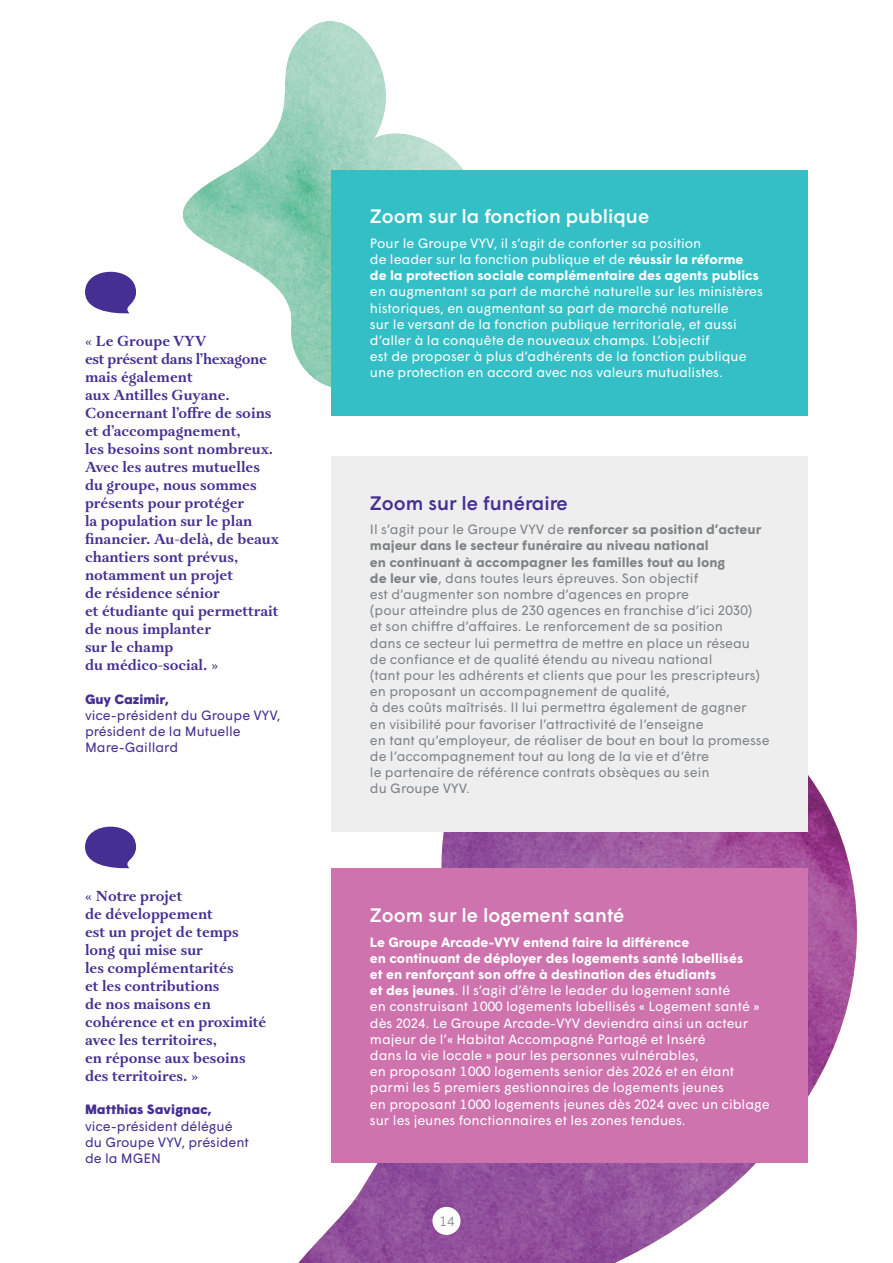
<style>
.page{position:relative;width:893px;height:1263px;background:#fff}
.page>*{position:absolute;margin:0;border:0;box-sizing:border-box;transform-origin:0 0}
.t1{font:500 19.5px "Wigrum";color:#fff}
.t2{font:500 19.5px "Wigrum";color:#452f92}
.t3{font:700 15px/18px "Aria Text G1";color:#452f92}
.t4{font:13.5px/16.2px "Wigrum";color:#fff}
.t5{font:13.5px/16.2px "Wigrum";color:#808285}
.t6{font:13.5px/16.2px "Wigrum";color:#452f92}
.t7{font:900 13.5px "Wigrum";color:#452f92}
.t8{font:300 13.5px "Wigrum";color:#808285}
.s1{font-weight:700}
</style>
<div class="page">
<img style="left:298px;top:686px;width:559px;height:577px">
<img style="left:136px;top:21px;width:327px;height:385px">
<div style="left:332px;top:170px;width:476px;height:246px;background:#34bfc6"></div>
<svg style="left:85px;top:827px;width:51px;height:41px"></svg>
<svg style="left:85px;top:272px;width:51px;height:41px"></svg>
<div style="left:332px;top:457px;width:476px;height:375px;background:#eeeeef"></div>
<div style="left:332px;top:869px;width:476px;height:294px;background:#ce73ae"></div>
<div style="left:432px;top:1207px;width:28px;height:28px;background:#fff;border-radius:50%"></div>
<p class="t3" style="left:85px;top:333px;width:195px">« Le Groupe VYV<br>est présent dans l’hexagone mais également<br>aux Antilles Guyane.<br>Concernant l’offre de soins et d’accompagnement,<br>les besoins sont nombreux.<br>Avec les autres mutuelles du groupe, nous sommes présents pour protéger<br>la population sur le plan financier. Au-delà, de beaux chantiers sont prévus, notamment un projet<br>de résidence sénior<br>et étudiante qui permettrait de nous implanter<br>sur le champ<br>du médico-social. »</p>
<p class="t7" style="left:85px;top:688px;width:85px">Guy Cazimir,</p>
<p class="t6" style="left:85px;top:706px;width:197px">vice-président du Groupe VYV, président de la Mutuelle<br>Mare-Gaillard</p>
<p class="t3" style="left:85px;top:888px;width:183px">« Notre projet<br>de développement<br>est un projet de temps long qui mise sur<br>les complémentarités<br>et les contributions<br>de nos maisons en cohérence et en proximité avec les territoires,<br>en réponse aux besoins des territoires. »</p>
<p class="t7" style="left:85px;top:1099px;width:128px">Matthias Savignac,</p>
<p class="t6" style="left:85px;top:1117px;width:165px">vice-président délégué du Groupe VYV, président de la MGEN</p>
<h1 class="t1" style="left:370px;top:201px;width:281px">Zoom sur la fonction publique</h1>
<p class="t4" style="left:370px;top:234px;width:391px">Pour le Groupe VYV, il s’agit de conforter sa position<br>de leader sur la fonction publique et de <span class="s1">réussir la réforme de la protection sociale complémentaire des agents publics</span></p>
<p class="t4" style="left:370px;top:282px;width:394px">en augmentant sa part de marché naturelle sur les ministères historiques, en augmentant sa part de marché naturelle<br>sur le versant de la fonction publique territoriale, et aussi d’aller à la conquête de nouveaux champs. L’objectif<br>est de proposer à plus d’adhérents de la fonction publique une protection en accord avec nos valeurs mutualistes.</p>
<h1 class="t2" style="left:370px;top:488px;width:199px">Zoom sur le funéraire</h1>
<p class="t5" style="left:370px;top:520px;width:401px">Il s’agit pour le Groupe VYV de <span class="s1">renforcer sa position d’acteur majeur dans le secteur funéraire au niveau national<br>en continuant à accompagner les familles tout au long<br>de leur vie</span>, dans toutes leurs épreuves. Son objectif<br>est d’augmenter son nombre d’agences en propre<br>(pour atteindre plus de 230 agences en franchise d’ici 2030)<br>et son chiffre d’affaires. Le renforcement de sa position<br>dans ce secteur lui permettra de mettre en place un réseau de confiance et de qualité étendu au niveau national<br>(tant pour les adhérents et clients que pour les prescripteurs) en proposant un accompagnement de qualité,<br>à des coûts maîtrisés. Il lui permettra également de gagner<br>en visibilité pour favoriser l’attractivité de l’enseigne<br>en tant qu’employeur, de réaliser de bout en bout la promesse de l’accompagnement tout au long de la vie et d’être<br>le partenaire de référence contrats obsèques au sein<br>du Groupe VYV.</p>
<h1 class="t1" style="left:370px;top:900px;width:256px">Zoom sur le logement santé</h1>
<p class="t4" style="left:370px;top:933px;width:401px"><span class="s1">Le Groupe Arcade-VYV entend faire la différence<br>en continuant de déployer des logements santé labellisés<br>et en renforçant son offre à destination des étudiants<br>et des jeunes</span>. Il s’agit d’être le leader du logement santé<br>en construisant 1 000 logements labellisés « Logement santé » dès 2024. Le Groupe Arcade-VYV deviendra ainsi un acteur majeur de l’« Habitat Accompagné Partagé et Inséré<br>dans la vie locale » pour les personnes vulnérables,<br>en proposant 1 000 logements senior dès 2026 et en étant parmi les 5 premiers gestionnaires de logements jeunes<br>en proposant 1 000 logements jeunes dès 2024 avec un ciblage sur les jeunes fonctionnaires et les zones tendues.</p>
<p class="t8" style="left:439px;top:1211px;width:16px">14</p>
</div>
